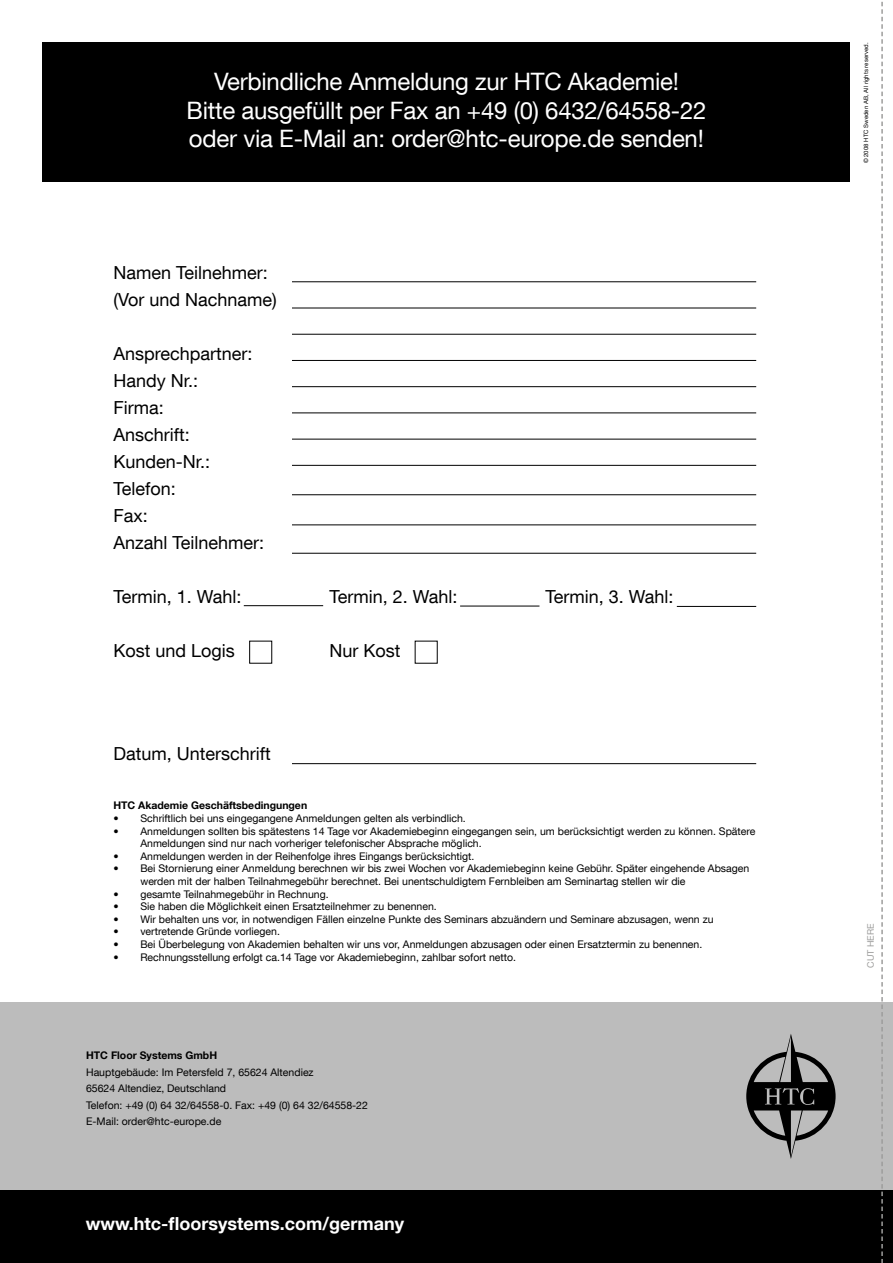
<style>
.page{position:relative;width:893px;height:1263px;background:#fff}
.page>*{position:absolute;margin:0;border:0;box-sizing:border-box;transform-origin:0 0}
.t1{font:24px/28.5px "Helvetica Neue LT Com";letter-spacing:-.01em;color:#fff;text-align:center}
.t2{font:18px/27px "Helvetica Neue LT Com";color:#000}
.t3{font:700 18px "Helvetica Neue LT Com";color:#fff}
.t4{font:10.5px/16.5px "Helvetica Neue LT Com";color:#000}
.t5{font:700 10.5px "Helvetica Neue LT Com";color:#000}
.t6{font:9px "Helvetica Neue LT Com";color:#9d9d9c}
.t7{font:6px "Helvetica Neue LT Com";letter-spacing:.005em;color:#000}
</style>
<div class="page">
<div style="left:43px;top:43px;width:807px;height:139px;background:#000"></div>
<div style="left:0;top:1002px;width:893px;height:189px;background:#bcbcbc"></div>
<svg style="left:746px;top:1034px;width:90px;height:125px"></svg>
<div style="left:0;top:1191px;width:893px;height:72px;background:#000"></div>
<svg style="left:881px;top:1px;width:2px;height:1262px"></svg>
<hr style="left:292px;top:763px;width:464px;height:1px;background:#000">
<hr style="left:292px;top:413px;width:464px;height:1px;background:#000">
<hr style="left:292px;top:439px;width:464px;height:1px;background:#000">
<hr style="left:292px;top:465px;width:464px;height:1px;background:#000">
<hr style="left:292px;top:525px;width:464px;height:1px;background:#000">
<hr style="left:677px;top:606px;width:79px;height:1px;background:#000">
<hr style="left:460px;top:606px;width:79px;height:1px;background:#000">
<hr style="left:244px;top:605px;width:79px;height:1px;background:#000">
<hr style="left:292px;top:334px;width:464px;height:1px;background:#000">
<hr style="left:292px;top:360px;width:464px;height:1px;background:#000">
<hr style="left:292px;top:386px;width:464px;height:1px;background:#000">
<hr style="left:292px;top:494px;width:464px;height:1px;background:#000">
<hr style="left:292px;top:553px;width:464px;height:1px;background:#000">
<hr style="left:292px;top:308px;width:464px;height:1px;background:#000">
<hr style="left:292px;top:281px;width:464px;height:1px;background:#000">
<h1 class="t1" style="left:186px;top:67px;width:521px">Verbindliche Anmeldung zur HTC Akademie!<br>Bitte ausgefüllt per Fax an +49 (0) 6432/64558-22 oder via E-Mail an: order@htc-europe.de senden!</h1>
<h2 class="t2" style="left:113px;top:259px;width:165px">Namen Teilnehmer: (Vor und Nachname)</h2>
<h2 class="t2" style="left:113px;top:340px;width:152px">Ansprechpartner:<br>Handy Nr.:<br>Firma:<br>Anschrift:<br>Kunden-Nr.:<br>Telefon:<br>Fax:<br>Anzahl Teilnehmer:</h2>
<h2 class="t2" style="left:113px;top:583px;width:130px">Termin, 1. Wahl:</h2>
<h2 class="t2" style="left:329px;top:583px;width:130px">Termin, 2. Wahl:</h2>
<h2 class="t2" style="left:545px;top:583px;width:130px">Termin, 3. Wahl:</h2>
<h2 class="t2" style="left:113px;top:637px;width:123px">Kost und Logis</h2>
<h2 class="t2" style="left:329px;top:637px;width:73px">Nur Kost</h2>
<h2 class="t2" style="left:113px;top:740px;width:159px">Datum, Unterschrift</h2>
<p class="t5" style="left:113px;top:799px;width:195px">HTC Akademie Geschäftsbedingungen</p>
<p class="t4" style="left:113px;top:810px;width:354px">• Schriftlich bei uns eingegangene Anmeldungen gelten als verbindlich.</p>
<p class="t4" style="left:140px;top:824px;width:616px;line-height:12.6px;text-indent:-27px">• Anmeldungen sollten bis spätestens 14 Tage vor Akademiebeginn eingegangen sein, um berücksichtigt werden zu können. Spätere<br>Anmeldungen sind nur nach vorheriger telefonischer Absprache möglich.</p>
<p class="t4" style="left:113px;top:848px;width:363px">• Anmeldungen werden in der Reihenfolge ihres Eingangs berücksichtigt.</p>
<p class="t4" style="left:140px;top:862px;width:610px;line-height:12.6px;text-indent:-27px">• Bei Stornierung einer Anmeldung berechnen wir bis zwei Wochen vor Akademiebeginn keine Gebühr. Später eingehende Absagen werden mit der halben Teilnahmegebühr berechnet. Bei unentschuldigtem Fernbleiben am Seminartag stellen wir die</p>
<p class="t4" style="left:113px;top:885px;width:217px">• gesamte Teilnahmegebühr in Rechnung.</p>
<p class="t4" style="left:113px;top:898px;width:325px">• Sie haben die Möglichkeit einen Ersatzteilnehmer zu benennen.</p>
<p class="t4" style="left:113px;top:911px;width:602px">• Wir behalten uns vor, in notwendigen Fällen einzelne Punkte des Seminars abzuändern und Seminare abzusagen, wenn zu</p>
<p class="t4" style="left:113px;top:923px;width:168px">• vertretende Gründe vorliegen.</p>
<p class="t4" style="left:113px;top:936px;width:590px">• Bei Überbelegung von Akademien behalten wir uns vor, Anmeldungen abzusagen oder einen Ersatztermin zu benennen.</p>
<p class="t4" style="left:113px;top:948px;width:404px">• Rechnungsstellung erfolgt ca.14 Tage vor Akademiebeginn, zahlbar sofort netto.</p>
<p class="t5" style="left:86px;top:1049px;width:133px">HTC Floor Systems GmbH</p>
<p class="t4" style="left:86px;top:1063px;width:283px">Hauptgebäude: Im Petersfeld 7, 65624 Altendiez<br>65624 Altendiez, Deutschland<br>Telefon: +49 (0) 64 32/64558-0. Fax: +49 (0) 64 32/64558-22<br>E-Mail: order@htc-europe.de</p>
<h2 class="t3" style="left:86px;top:1212px;width:320px">www.htc-floorsystems.com/germany</h2>
<p class="t7" style="left:862px;top:163px;width:122px;rotate:-90deg">© 2008 HTC Sweden AB, All rights reserved.</p>
<p class="t6" style="left:865px;top:968px;width:46px;rotate:-90deg">CUT HERE</p>
</div>
